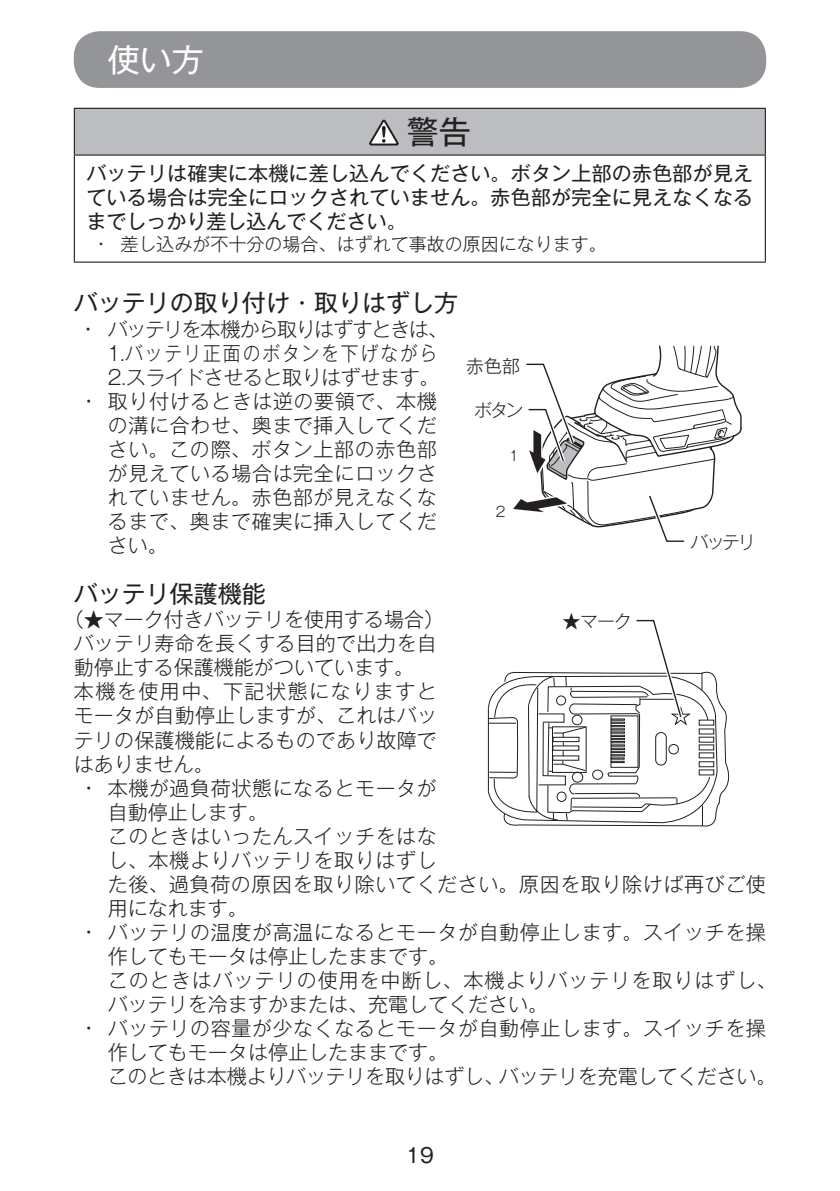
<style>
.page{position:relative;width:840px;height:1191px;background:#fff}
.page>*{position:absolute;margin:0;border:0;box-sizing:border-box;transform-origin:0 0}
.t1{font:32px "Gothic MB101 Pro";color:#fff}
.t2{font:32px "Gothic MB101 Pro";color:#231f20}
.t3{font:24px "Gothic MB101 Pro";color:#231f20}
.t4{font:300 20px/24px "Gothic MB101 Pro";letter-spacing:.03em;color:#231f20}
.t5{font:300 20px/24px "Gothic MB101 Pro";letter-spacing:.01em;color:#231f20}
.t6{font:20px/24px "Gothic MB101 Pro";letter-spacing:.01em;color:#231f20;text-align:justify}
.t7{font:300 20px/24px "Gothic MB101 Pro";color:#231f20}
.t8{font:300 20px/24px "Gothic MB101 Pro";letter-spacing:-.02em;color:#231f20}
.t9{font:300 18px "Gothic MB101 Pro";color:#231f20}
.t10{font:300 14px "Gothic MB101 Pro";color:#231f20}
</style>
<div class="page">
<div style="left:74px;top:31px;width:691px;height:57px;background:#939598;border-radius:26px"></div>
<div style="left:74px;top:108px;width:690px;height:47px;background:#bcbdc0"></div>
<hr style="left:74px;top:156px;width:1px;height:105px;background:#231f20">
<hr style="left:764px;top:156px;width:1px;height:105px;background:#231f20">
<hr style="left:74px;top:108px;width:691px;height:1px;background:#231f20">
<hr style="left:74px;top:109px;width:1px;height:45px;background:#231f20">
<hr style="left:764px;top:109px;width:1px;height:45px;background:#231f20">
<hr style="left:74px;top:154px;width:691px;height:2px;background:#231f20">
<hr style="left:74px;top:261px;width:691px;height:2px;background:#231f20">
<svg style="left:369px;top:120px;width:29px;height:26px"></svg>
<svg style="left:513px;top:345px;width:229px;height:197px"></svg>
<svg style="left:487px;top:619px;width:243px;height:208px"></svg>
<h1 class="t1" style="left:108px;top:33px;width:97px">使い方</h1>
<h1 class="t2" style="left:406px;top:105px;width:65px">警告</h1>
<p class="t6" style="left:86px;top:159px;width:668px">バッテリは確実に本機に差し込んでください。ボタン上部の赤色部が見えている場合は完全にロックされていません。赤色部が完全に見えなくなるまでしっかり差し込んでください。</p>
<p class="t9" style="left:98px;top:230px;width:510px">• 差し込みが不十分の場合、はずれて事故の原因になります。</p>
<p class="t3" style="left:74px;top:283px;width:385px">バッテリの取り付け･取りはずし方</p>
<p class="t8" style="left:107px;top:314px;width:342px;text-indent:-23px">• バッテリを本機から取りはずすときは、<br>1.バッテリ正面のボタンを下げながら<br>2.スライドさせると取りはずせます。</p>
<p class="t4" style="left:108px;top:386px;width:330px;text-align:justify;text-indent:-23px">• 取り付けるときは逆の要領で、本機の溝に合わせ、奥まで挿入してください。この際、ボタン上部の赤色部が見えている場合は完全にロックされていません。赤色部が見えなくなるまで、奥まで確実に挿入してください。</p>
<p class="t3" style="left:74px;top:574px;width:193px">バッテリ保護機能</p>
<p class="t5" style="left:74px;top:605px;width:371px;text-indent:-10px">（★マーク付きバッテリを使用する場合）バッテリ寿命を長くする目的で出力を自動停止する保護機能がついています。<br>本機を使用中、下記状態になりますとモータが自動停止しますが、これはバッテリの保護機能によるものであり故障ではありません。</p>
<p class="t4" style="left:108px;top:773px;width:659px;text-indent:-23px">• 本機が過負荷状態になるとモータが<br>自動停止します。<br>このときはいったんスイッチをはな<br>し、本機よりバッテリを取りはずし<br>た後、過負荷の原因を取り除いてください。原因を取り除けば再びご使用になれます。</p>
<p class="t4" style="left:108px;top:917px;width:669px;text-indent:-23px">• バッテリの温度が高温になるとモータが自動停止します。スイッチを操作してもモータは停止したままです。<br>このときはバッテリの使用を中断し、本機よりバッテリを取りはずし、バッテリを冷ますかまたは、充電してください。</p>
<p class="t7" style="left:108px;top:1013px;width:669px;text-indent:-23px">• バッテリの容量が少なくなるとモータが自動停止します。スイッチを操作してもモータは停止したままです。<br>このときは本機よりバッテリを取りはずし、バッテリを充電してください。</p>
<p class="t9" style="left:466px;top:351px;width:55px">赤色部</p>
<p class="t9" style="left:473px;top:395px;width:51px">ボタン</p>
<p class="t10" style="left:509px;top:444px;width:11px">1</p>
<p class="t10" style="left:495px;top:500px;width:11px">2</p>
<p class="t9" style="left:690px;top:527px;width:67px">バッテリ</p>
<p class="t9" style="left:562px;top:606px;width:71px">★マーク</p>
<p class="t6" style="left:406px;top:1140px;width:29px">19</p>
</div>
